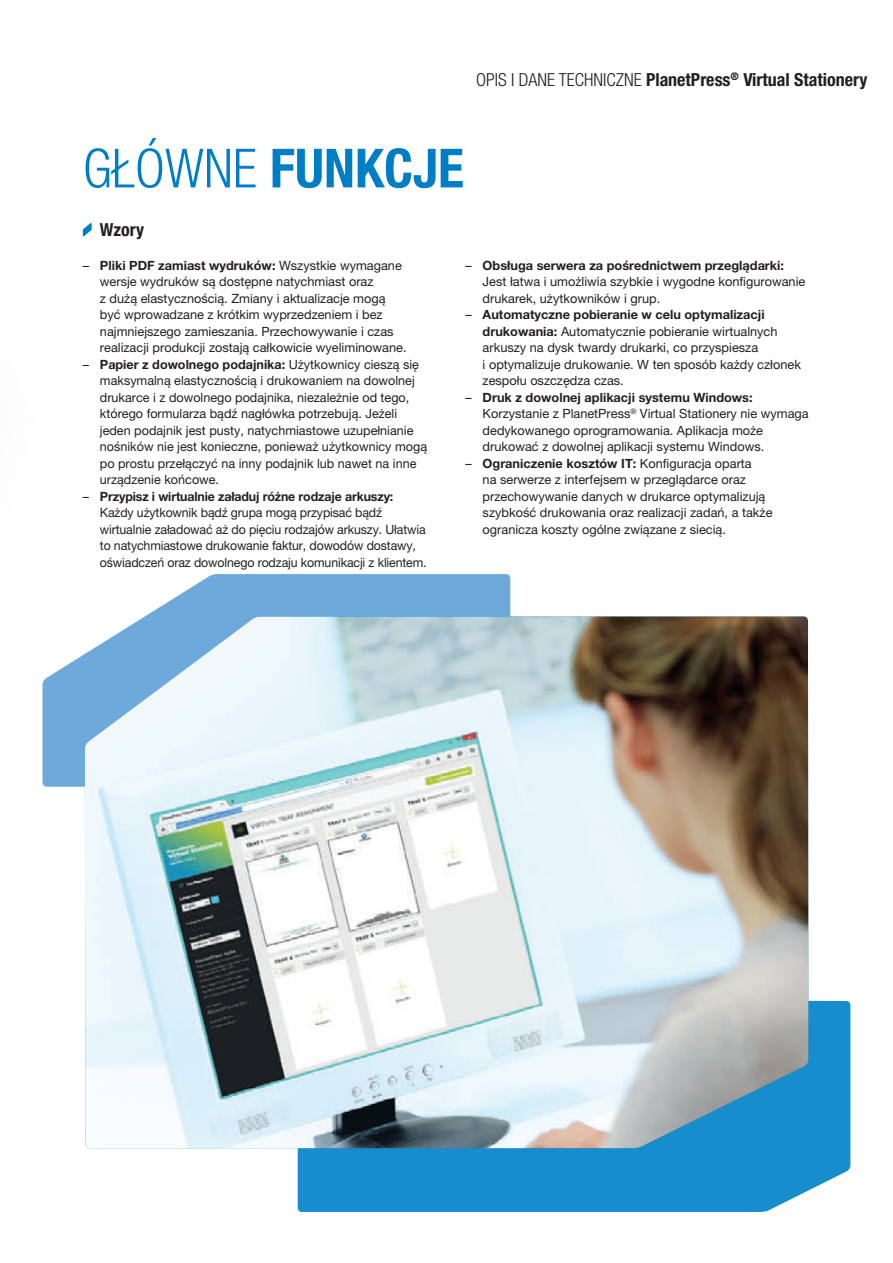
<style>
.page{position:relative;width:893px;height:1263px;background:#fff}
.page>*{position:absolute;margin:0;border:0;box-sizing:border-box;transform-origin:0 0}
.t1{font:700 condensed 54px "Helvetica Neue LT Pro";color:#007ec5}
.t2{font:700 condensed 18px "Helvetica Neue LT Pro";color:#231f20}
.t3{font:12.75px/16.5px "Helvetica Neue LT Pro";color:#231f20}
.s1{font-weight:300}
.s2{font-weight:700}
</style>
<div class="page">
<div style="left:298px;top:999px;width:552px;height:213px;background:#178dce"></div>
<svg style="left:43px;top:574px;width:467px;height:213px;fill:#6da9db"></svg>
<img style="left:85px;top:617px;width:723px;height:531px">
<svg style="left:82px;top:223px;width:10px;height:14px"></svg>
<h2 class="t2" style="left:476px;top:68px;width:393px"><span class="s1">OPIS I DANE TECHNICZNE</span> PlanetPress<sup>®</sup> Virtual Stationery</h2>
<h1 class="t1" style="left:83px;top:135px;width:382px"><span class="s1">GŁÓWNE</span> FUNKCJE</h1>
<h2 class="t2" style="left:100px;top:219px;width:46px">Wzory</h2>
<p class="t3" style="left:100px;top:257px;width:308px;text-indent:-17px">– <span class="s2">Pliki PDF zamiast wydruków:</span> Wszystkie wymagane wersje wydruków są dostępne natychmiast oraz<br>z dużą elastycznością. Zmiany i aktualizacje mogą być wprowadzane z krótkim wyprzedzeniem i bez najmniejszego zamieszania. Przechowywanie i czas realizacji produkcji zostają całkowicie wyeliminowane.</p>
<p class="t3" style="left:100px;top:356px;width:329px;text-indent:-17px">– <span class="s2">Papier z dowolnego podajnika:</span> Użytkownicy cieszą się maksymalną elastycznością i drukowaniem na dowolnej drukarce i z dowolnego podajnika, niezależnie od tego, którego formularza bądź nagłówka potrzebują. Jeżeli jeden podajnik jest pusty, natychmiastowe uzupełnianie nośników nie jest konieczne, ponieważ użytkownicy mogą po prostu przełączyć na inny podajnik lub nawet na inne urządzenie końcowe.</p>
<p class="t3" style="left:100px;top:488px;width:328px;text-indent:-17px">– <span class="s2">Przypisz i wirtualnie załaduj różne rodzaje arkuszy:<br></span>Każdy użytkownik bądź grupa mogą przypisać bądź wirtualnie załadować aż do pięciu rodzajów arkuszy. Ułatwia to natychmiastowe drukowanie faktur, dowodów dostawy, oświadczeń oraz dowolnego rodzaju komunikacji z klientem.</p>
<p class="t3" style="left:483px;top:257px;width:324px;text-indent:-17px">– <span class="s2">Obsługa serwera za pośrednictwem przeglądarki:<br></span>Jest łatwa i umożliwia szybkie i wygodne konfigurowanie drukarek, użytkowników i grup.</p>
<p class="t3" style="left:483px;top:306px;width:320px;text-indent:-17px">– <span class="s2">Automatyczne pobieranie w celu optymalizacji drukowania:</span> Automatycznie pobieranie wirtualnych arkuszy na dysk twardy drukarki, co przyspiesza<br>i optymalizuje drukowanie. W ten sposób każdy członek zespołu oszczędza czas.</p>
<p class="t3" style="left:483px;top:389px;width:328px;text-indent:-17px">– <span class="s2">Druk z dowolnej aplikacji systemu Windows:<br></span>Korzystanie z PlanetPress<sup>®</sup> Virtual Stationery nie wymaga dedykowanego oprogramowania. Aplikacja może drukować z dowolnej aplikacji systemu Windows.</p>
<p class="t3" style="left:483px;top:455px;width:291px;text-indent:-17px">– <span class="s2">Ograniczenie kosztów IT:</span> Konfiguracja oparta<br>na serwerze z interfejsem w przeglądarce oraz przechowywanie danych w drukarce optymalizują szybkość drukowania oraz realizacji zadań, a także ogranicza koszty ogólne związane z siecią.</p>
</div>
